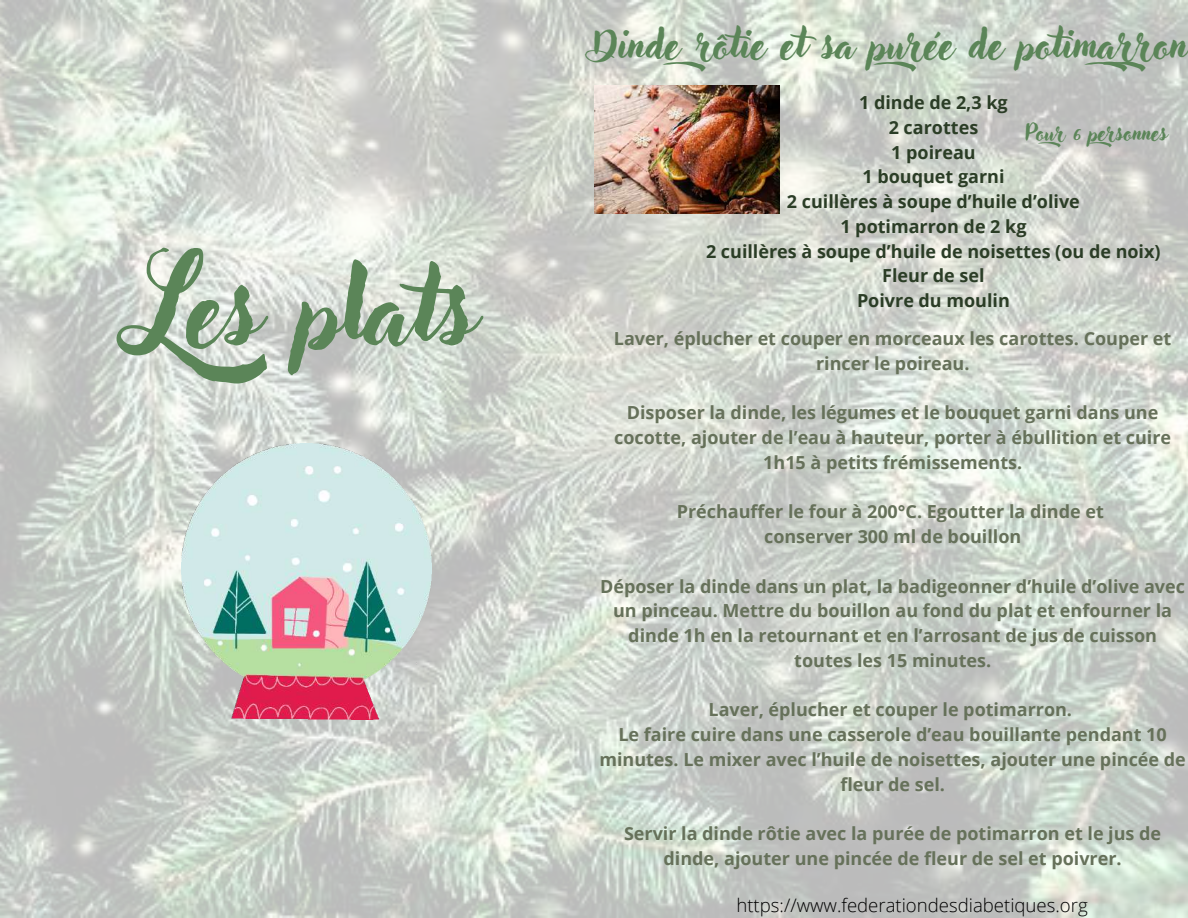
<style>
.page{position:relative;width:1188px;height:918px;background:#fff}
.page>*{position:absolute;margin:0;border:0;box-sizing:border-box;transform-origin:0 0}
.t1{font:105px "Adlery Pro Swash";color:#5b8558}
.t2{font:42px "Adlery Pro Swash";color:#5b8558}
.t3{font:22.5px "Adlery Pro Swash";color:#5b8558}
.t4{font:300 18.6px "Open Sans";color:#000}
.t5{font:700 18px/24.8px "Open Sans";color:#66715a;text-align:center}
.t6{font:700 18px/24.8px "Open Sans";color:#2b3d26;text-align:center}
</style>
<div class="page">
<img style="left:0;top:0;width:1188px;height:918px">
<img style="left:594px;top:86px;width:186px;height:128px">
<img style="left:182px;top:443px;width:249px;height:276px">
<h1 class="t1" style="left:137px;top:259px;width:340px">Les plats</h1>
<h2 class="t2" style="left:593px;top:24px;width:597px">Dinde rôtie et sa purée de potimaron</h2>
<p class="t6" style="left:706px;top:90px;width:456px">1 dinde de 2,3 kg<br>2 carottes<br>1 poireau<br>1 bouquet garni<br>2 cuillères à soupe d’huile d’olive<br>1 potimarron de 2 kg<br>2 cuillères à soupe d’huile de noisettes (ou de noix)<br>Fleur de sel<br>Poivre du moulin</p>
<p class="t5" style="left:614px;top:326px;width:559px">Laver, éplucher et couper en morceaux les carottes. Couper et rincer le poireau.</p>
<p class="t5" style="left:614px;top:400px;width:559px">Disposer la dinde, les légumes et le bouquet garni dans une cocotte, ajouter de l’eau à hauteur, porter à ébullition et cuire<br>1h15 à petits frémissements.</p>
<p class="t5" style="left:677px;top:499px;width:429px">Préchauffer le four à 200°C. Egoutter la dinde et conserver 300 ml de bouillon</p>
<p class="t5" style="left:600px;top:573px;width:586px">Déposer la dinde dans un plat, la badigeonner d’huile d’olive avec un pinceau. Mettre du bouillon au fond du plat et enfourner la dinde 1h en la retournant et en l’arrosant de jus de cuisson toutes les 15 minutes.</p>
<p class="t5" style="left:599px;top:697px;width:588px">Laver, éplucher et couper le potimarron.<br>Le faire cuire dans une casserole d’eau bouillante pendant 10 minutes. Le mixer avec l’huile de noisettes, ajouter une pincée de fleur de sel.</p>
<p class="t5" style="left:624px;top:821px;width:539px">Servir la dinde rôtie avec la purée de potimarron et le jus de dinde, ajouter une pincée de fleur de sel et poivrer.</p>
<p class="t3" style="left:1025px;top:122px;width:144px">Pour6 personnes</p>
<p class="t4" style="left:736px;top:892px;width:353px">https://www.federationdesdiabetiques.org</p>
</div>
